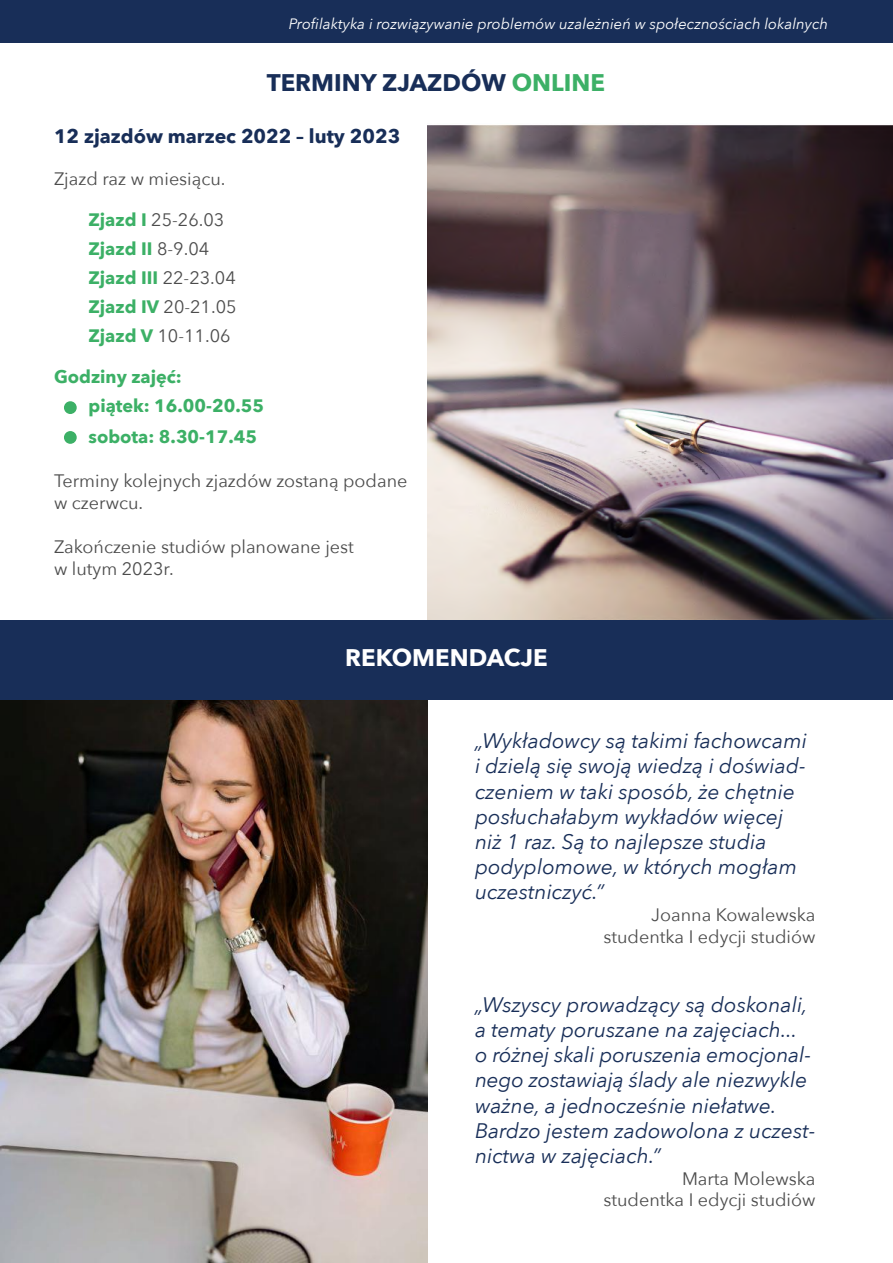
<style>
.page{position:relative;width:893px;height:1263px;background:#fff}
.page>*{position:absolute;margin:0;border:0;box-sizing:border-box;transform-origin:0 0}
.t1{font:700 24px "Avenir Next";color:#182e58}
.t2{font:700 24px "Avenir Next";color:#fff}
.t3{font:italic 21px/25.2px "Avenir Next";color:#182e58}
.t4{font:700 19.5px "Avenir Next";color:#182e58}
.t5{font:18px/29.1px "Avenir Next";color:#4c4c4c}
.t6{font:700 18px/29.1px "Avenir Next";color:#3cb066}
.t7{font:italic 15px "Avenir Next";color:#fff}
.s1{color:#3cb066}
.s2{font-weight:700;color:#3cb066}
</style>
<div class="page">
<div style="left:0;top:0;width:893px;height:43px;background:#182e58"></div>
<img style="left:428px;top:125px;width:465px;height:495px">
<div style="left:65px;top:402px;width:11px;height:11px;background:#3cb066;border-radius:50%"></div>
<div style="left:64px;top:401px;width:13px;height:13px;border:2px solid #3cb066;border-radius:50%"></div>
<div style="left:65px;top:432px;width:11px;height:11px;background:#3cb066;border-radius:50%"></div>
<div style="left:64px;top:431px;width:13px;height:13px;border:2px solid #3cb066;border-radius:50%"></div>
<img style="left:0;top:699px;width:428px;height:564px">
<div style="left:0;top:620px;width:893px;height:79px;background:#182e58"></div>
<p class="t7" style="left:289px;top:11px;width:541px">Profilaktyka i rozwiązywanie problemów uzależnień w społecznościach lokalnych</p>
<p class="t1" style="left:267px;top:62px;width:340px">TERMINY ZJAZDÓW <span class="s1">ONLINE</span></p>
<p class="t4" style="left:54px;top:120px;width:348px">12 zjazdów marzec 2022 – luty 2023</p>
<p class="t5" style="left:54px;top:163px;width:173px">Zjazd raz w miesiącu.</p>
<p class="t5" style="left:89px;top:204px;width:150px"><span class="s2">Zjazd I</span> 25-26.03<br><span class="s2">Zjazd II</span> 8-9.04<br><span class="s2">Zjazd III</span> 22-23.04<br><span class="s2">Zjazd IV</span> 20-21.05<br><span class="s2">Zjazd V</span> 10-11.06</p>
<p class="t6" style="left:89px;top:362px;width:177px;text-indent:-35px">Godziny zajęć:<br>piątek: 16.00-20.55</p>
<p class="t6" style="left:89px;top:422px;width:170px">sobota: 8.30-17.45</p>
<p class="t5" style="left:54px;top:469px;width:355px;line-height:21.6px">Terminy kolejnych zjazdów zostaną podane w czerwcu.</p>
<p class="t5" style="left:54px;top:535px;width:301px;line-height:21.6px">Zakończenie studiów planowane jest w lutym 2023r.</p>
<p class="t2" style="left:345px;top:637px;width:204px">REKOMENDACJE</p>
<p class="t3" style="left:475px;top:727px;width:333px">„Wykładowcy są takimi fachowcami i dzielą się swoją wiedzą i doświad&shy;czeniem w taki sposób, że chętnie posłuchałabym wykładów więcej niż 1 raz. Są to najlepsze studia podyplomowe, w których mogłam uczestniczyć.”</p>
<p class="t5" style="left:603px;top:903px;width:214px;line-height:21.6px;text-align:right">Joanna Kowalewska studentka I edycji studiów</p>
<p class="t3" style="left:475px;top:991px;width:342px">„Wszyscy prowadzący są doskonali, a tematy poruszane na zajęciach...<br>o różnej skali poruszenia emocjonal&shy;nego zostawiają ślady ale niezwykle ważne, a jednocześnie niełatwe.<br>Bardzo jestem zadowolona z uczest&shy;nictwa w zajęciach.”</p>
<p class="t5" style="left:603px;top:1167px;width:214px;line-height:21.6px;text-align:right">Marta Molewska studentka I edycji studiów</p>
</div>
